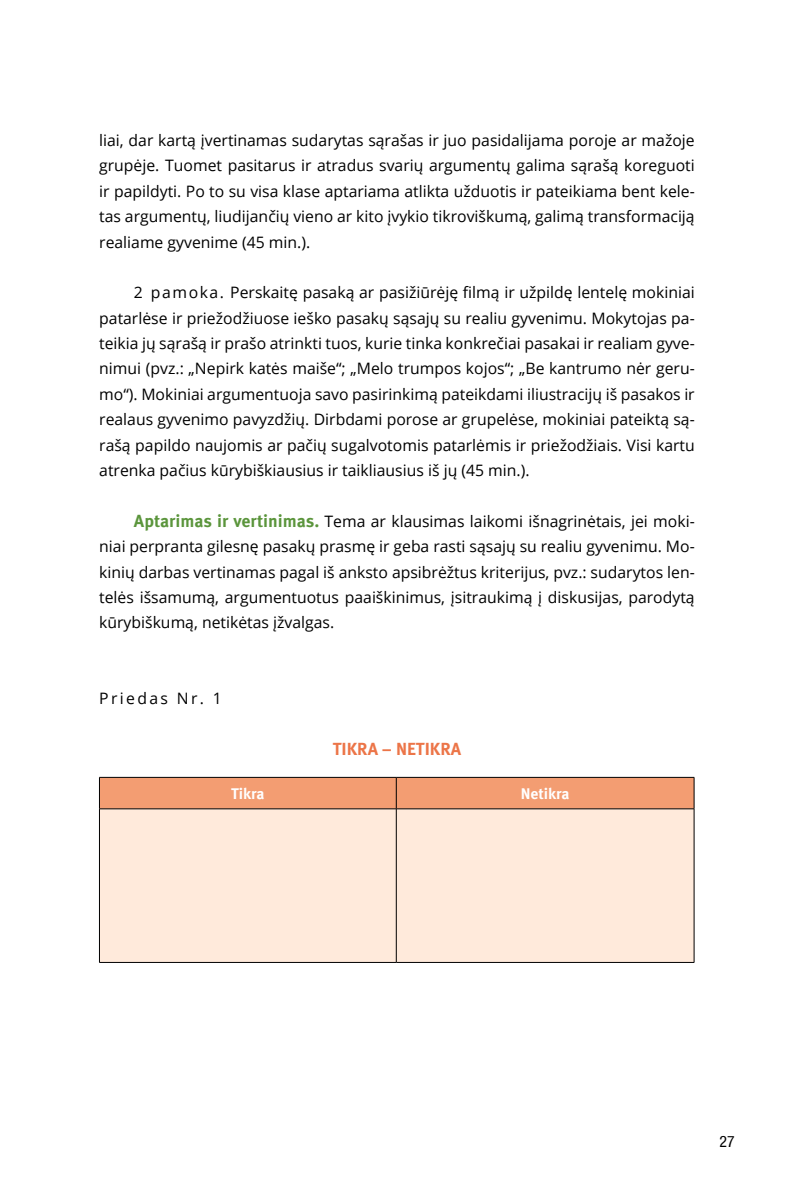
<style>
.page{position:relative;width:794px;height:1191px;background:#fff}
.page>*{position:absolute;margin:0;border:0;box-sizing:border-box;transform-origin:0 0}
.t1{font:700 17.5px "Meta Pro";color:#ec7548}
.t2{font:15.75px/25.4px "Open Sans";color:#000;text-align:justify}
.t3{font:15.75px "Open Sans";letter-spacing:.15em;color:#000}
.t4{font:condensed 15.75px "Helvetica Neue LT Com";color:#000}
.t5{font:700 15.4px "Meta Pro";color:#fff}
.s1{font-family:"Meta Pro";font-weight:700;font-size:17.5px;color:#5b953c}
</style>
<div class="page">
<div style="left:100px;top:778px;width:594px;height:30px;background:#f39d72"></div>
<div style="left:100px;top:809px;width:594px;height:153px;background:#ffeadb"></div>
<hr style="left:99px;top:777px;width:297px;height:1px;background:#000">
<hr style="left:99px;top:777px;width:1px;height:31px;background:#000">
<hr style="left:396px;top:777px;width:298px;height:1px;background:#000">
<hr style="left:396px;top:777px;width:1px;height:31px;background:#000">
<hr style="left:694px;top:777px;width:1px;height:31px;background:#000">
<hr style="left:99px;top:808px;width:297px;height:1px;background:#000">
<hr style="left:99px;top:809px;width:1px;height:153px;background:#000">
<hr style="left:396px;top:808px;width:298px;height:1px;background:#000">
<hr style="left:396px;top:809px;width:1px;height:153px;background:#000">
<hr style="left:694px;top:809px;width:1px;height:153px;background:#000">
<hr style="left:99px;top:962px;width:297px;height:1px;background:#000">
<hr style="left:396px;top:962px;width:298px;height:1px;background:#000">
<p class="t2" style="left:99px;top:127px;width:597px">liai, dar kartą įvertinamas sudarytas sąrašas ir juo pasidalijama poroje ar mažoje grupėje. Tuomet pasitarus ir atradus svarių argumentų galima sąrašą koreguoti ir papildyti. Po to su visa klase aptariama atlikta užduotis ir pateikiama bent kele&shy;tas argumentų, liudijančių vieno ar kito įvykio tikroviškumą, galimą transformaciją realiame gyvenime (45 min.).</p>
<p class="t2" style="left:99px;top:279px;width:597px;text-indent:35px">2 pamoka. Perskaitę pasaką ar pasižiūrėję filmą ir užpildę lentelę mokiniai patarlėse ir priežodžiuose ieško pasakų sąsajų su realiu gyvenimu. Mokytojas pa&shy;teikia jų sąrašą ir prašo atrinkti tuos, kurie tinka konkrečiai pasakai ir realiam gyve&shy;nimui (pvz.: „Nepirk katės maiše“; „Melo trumpos kojos“; „Be kantrumo nėr geru&shy;mo“). Mokiniai argumentuoja savo pasirinkimą pateikdami iliustracijų iš pasakos ir realaus gyvenimo pavyzdžių. Dirbdami porose ar grupelėse, mokiniai pateiktą są&shy;rašą papildo naujomis ar pačių sugalvotomis patarlėmis ir priežodžiais. Visi kartu atrenka pačius kūrybiškiausius ir taikliausius iš jų (45 min.).</p>
<p class="t2" style="left:99px;top:508px;width:597px;text-indent:35px"><span class="s1">Aptarimas ir vertinimas.</span> Tema ar klausimas laikomi išnagrinėtais, jei moki&shy;niai perpranta gilesnę pasakų prasmę ir geba rasti sąsajų su realiu gyvenimu. Mo&shy;kinių darbas vertinamas pagal iš anksto apsibrėžtus kriterijus, pvz.: sudarytos len&shy;telės išsamumą, argumentuotus paaiškinimus, įsitraukimą į diskusijas, parodytą kūrybiškumą, netikėtas įžvalgas.</p>
<p class="t3" style="left:99px;top:688px;width:124px">Priedas Nr. 1</p>
<p class="t1" style="left:333px;top:738px;width:130px">TIKRA – NETIKRA</p>
<p class="t5" style="left:231px;top:784px;width:35px">Tikra</p>
<p class="t5" style="left:521px;top:784px;width:50px">Netikra</p>
<p class="t4" style="left:719px;top:1132px;width:17px">27</p>
</div>
